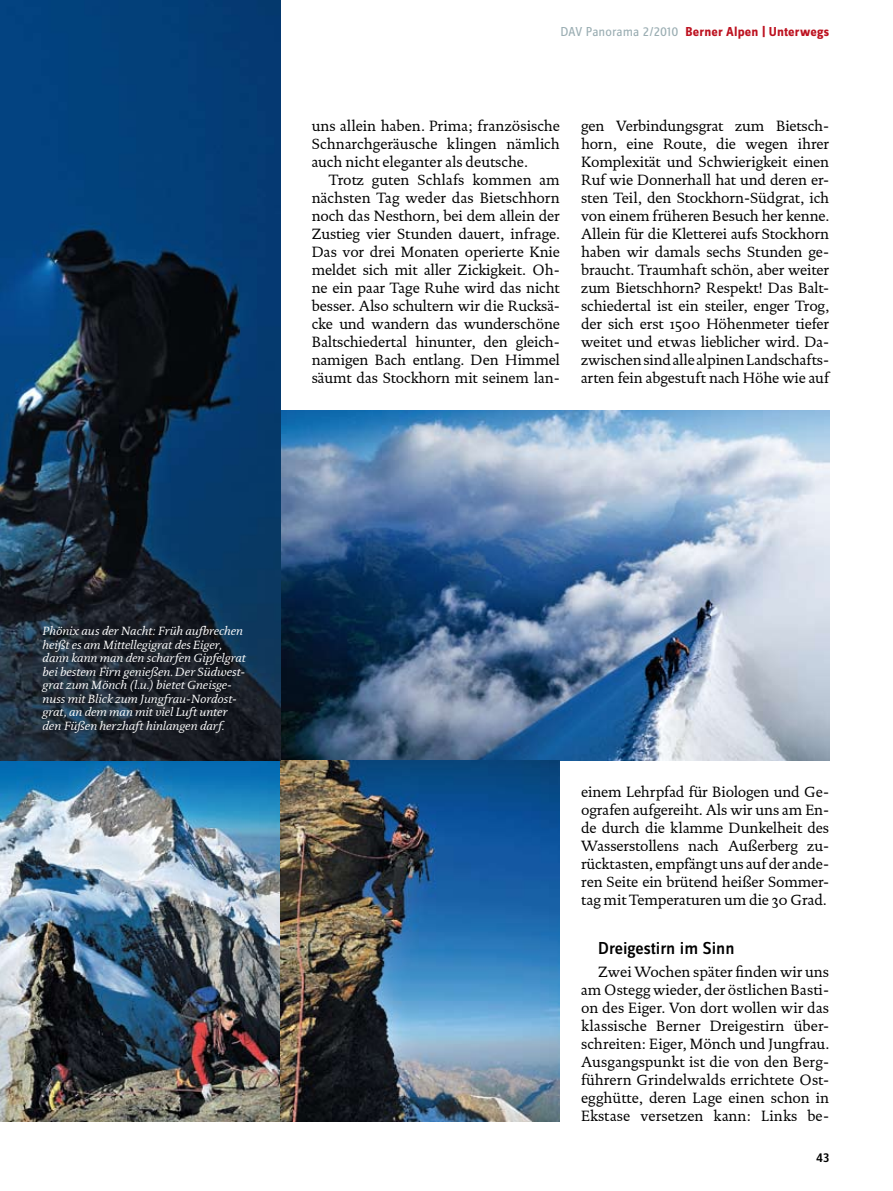
<style>
.page{position:relative;width:893px;height:1191px;background:#fff}
.page>*{position:absolute;margin:0;border:0;box-sizing:border-box;transform-origin:0 0}
.t1{font:500 18px "Zine Sans Dis";color:#000}
.t2{font:15px/18px "DTL Documenta ST";letter-spacing:-.005em;color:#000;text-align:justify}
.t3{font:700 13.5px "Zine Sans Dis";letter-spacing:.01em;color:#bd1220}
.t4{font:500 13.5px "Zine Sans Dis";color:#000}
.t5{font:italic 12px/13.5px "DTL Documenta ST";color:#fff}
.s1{font-weight:400;color:#9baeb3}
</style>
<div class="page">
<img style="left:281px;top:410px;width:548px;height:351px">
<img style="left:0;top:761px;width:560px;height:360px">
<img style="left:0;top:0;width:281px;height:761px">
<svg style="left:0;top:279px;width:39px;height:117px;background:#0a4d8c"></svg>
<p class="t3" style="left:560px;top:25px;width:270px"><span class="s1">DAV Panorama 2/2010</span> Berner Alpen | Unterwegs</p>
<p class="t2" style="left:312px;top:117px;width:250px">uns allein haben. Prima; französische Schnarchgeräusche klingen nämlich auch nicht eleganter als deutsche.</p>
<p class="t2" style="left:312px;top:171px;width:250px;text-indent:17px">Trotz guten Schlafs kommen am nächsten Tag weder das Bietschhorn noch das Nesthorn, bei dem allein der Zustieg vier Stunden dauert, infrage.<br>Das vor drei Monaten operierte Knie meldet sich mit aller Zickigkeit. Oh&shy;ne ein paar Tage Ruhe wird das nicht besser. Also schultern wir die Rucksä&shy;cke und wandern das wunderschöne Baltschiedertal hinunter, den gleich&shy;namigen Bach entlang. Den Himmel säumt das Stockhorn mit seinem lan-</p>
<p class="t2" style="left:581px;top:117px;width:250px">gen Verbindungsgrat zum Bietsch&shy;horn, eine Route, die wegen ihrer Komplexität und Schwierigkeit einen Ruf wie Donnerhall hat und deren er&shy;sten Teil, den Stockhorn-Südgrat, ich von einem früheren Besuch her kenne.<br>Allein für die Kletterei aufs Stockhorn haben wir damals sechs Stunden ge&shy;braucht. Traumhaft schön, aber weiter zum Bietschhorn? Respekt! Das Balt&shy;schiedertal ist ein steiler, enger Trog, der sich erst 1500 Höhenmeter tiefer weitet und etwas lieblicher wird. Da&shy;zwischen sind alle alpinen Landschafts&shy;arten fein abgestuft nach Höhe wie auf</p>
<p class="t5" style="left:43px;top:624px;width:205px">Phönix aus der Nacht: Früh aufbrechen heißt es am Mittellegigrat des Eiger, dann kann man den scharfen Gipfelgrat bei bestem Firn genießen. Der Südwest&shy;grat zum Mönch (l.u.) bietet Gneisge&shy;nuss mit Blick zum Jungfrau-Nordost&shy;grat, an dem man mit viel Luft unter den Füßen herzhaft hinlangen darf.</p>
<p class="t2" style="left:581px;top:783px;width:250px">einem Lehrpfad für Biologen und Ge&shy;ografen aufgereiht. Als wir uns am En&shy;de durch die klamme Dunkelheit des Wasserstollens nach Außerberg zu&shy;rücktasten, empfängt uns auf der ande&shy;ren Seite ein brütend heißer Sommer&shy;tag mit Temperaturen um die 30 Grad.</p>
<p class="t1" style="left:598px;top:939px;width:138px">Dreigestirn im Sinn</p>
<p class="t2" style="left:581px;top:963px;width:250px;text-indent:17px">Zwei Wochen später finden wir uns am Ostegg wieder, der östlichen Basti&shy;on des Eiger. Von dort wollen wir das klassische Berner Dreigestirn über&shy;schreiten: Eiger, Mönch und Jungfrau.<br>Ausgangspunkt ist die von den Berg&shy;führern Grindelwalds errichtete Ost&shy;egghütte, deren Lage einen schon in Ekstase versetzen kann: Links be-</p>
<p class="t4" style="left:816px;top:1150px;width:15px">43</p>
</div>
